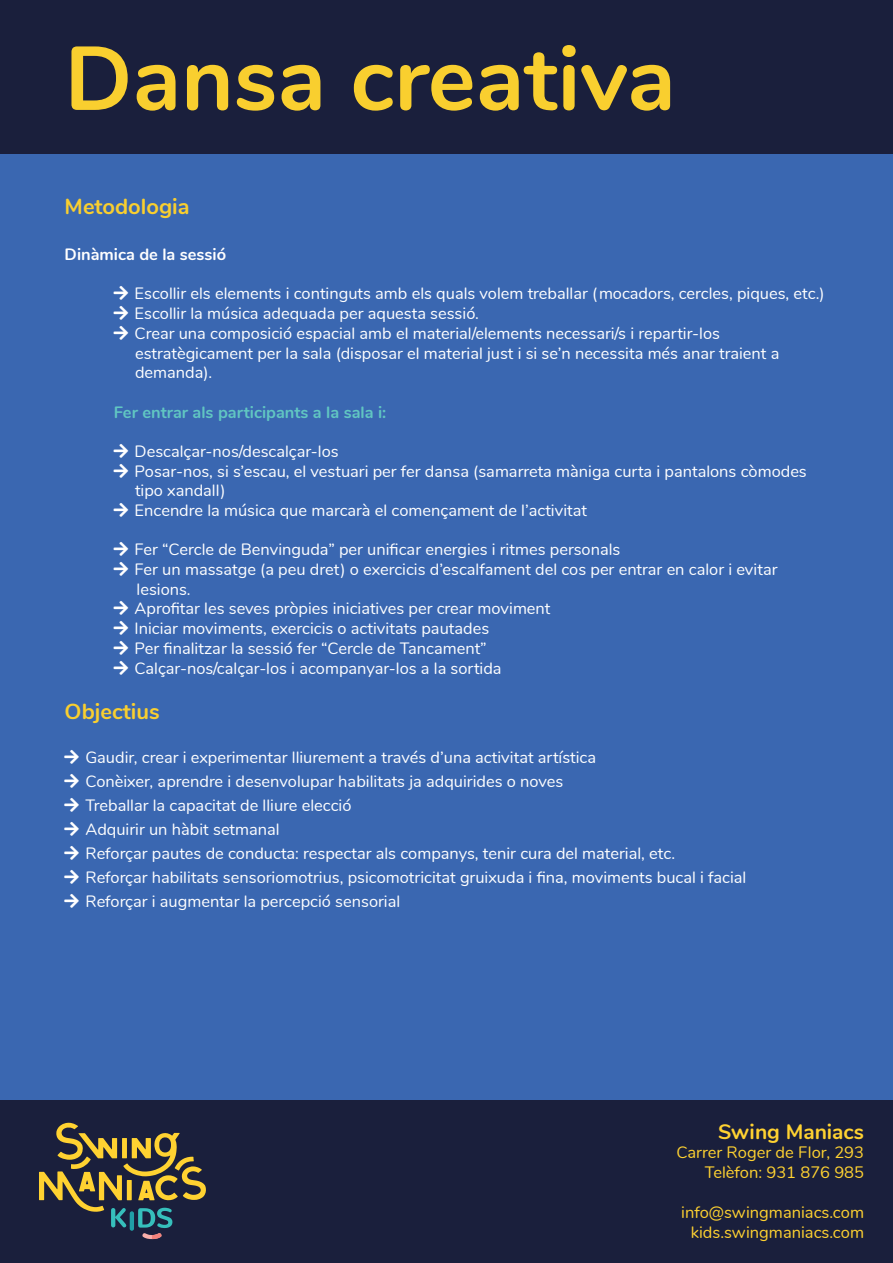
<style>
.page{position:relative;width:893px;height:1263px;background:#3a67b1}
.page>*{position:absolute;margin:0;border:0;box-sizing:border-box;transform-origin:0 0}
.t1{font:700 90px "Nunito";color:#f9cf2f}
.t2{font:700 21.9px "Nunito";color:#f9cf2f}
.t3{font:700 21px "Nunito";color:#ffd231}
.t4{font:16.5px/19.8px "Nunito";color:#ffd231;text-align:right}
.t5{font:16.35px/19.6px "Nunito";color:#fff}
.t6{font:700 16.35px "Nunito";color:#61c6c2}
.t7{font:700 16.35px "Nunito";color:#fff}
</style>
<div class="page">
<div style="left:0;top:0;width:893px;height:154px;background:#1a1f3c"></div>
<div style="left:0;top:1100px;width:893px;height:163px;background:#1a1f3c"></div>
<svg style="left:39px;top:1123px;width:167px;height:116px"></svg>
<h1 class="t1" style="left:65px;top:12px;width:613px">Dansa creativa</h1>
<h2 class="t2" style="left:65px;top:190px;width:126px">Metodologia</h2>
<p class="t7" style="left:65px;top:242px;width:163px">Dinàmica de la sessió</p>
<p class="t5" style="left:135px;top:283px;width:691px">Escollir els elements i continguts amb els quals volem treballar (mocadors, cercles, piques, etc.)<br>Escollir la música adequada per aquesta sessió.<br>Crear una composició espacial amb el material/elements necessari/s i repartir-los estratègicament per la sala (disposar el material just i si se’n necessita més anar traient a demanda).</p>
<p class="t6" style="left:114px;top:400px;width:274px">Fer entrar als participants a la sala i:</p>
<p class="t5" style="left:135px;top:440px;width:674px">Descalçar-nos/descalçar-los<br>Posar-nos, si s’escau, el vestuari per fer dansa (samarreta màniga curta i pantalons còmodes tipo xandall)<br>Encendre la música que marcarà el començament de l’activitat</p>
<p class="t5" style="left:135px;top:539px;width:644px">Fer “Cercle de Benvinguda” per unificar energies i ritmes personals<br>Fer un massatge (a peu dret) o exercicis d’escalfament del cos per entrar en calor i evitar lesions.<br>Aprofitar les seves pròpies iniciatives per crear moviment<br>Iniciar moviments, exercicis o activitats pautades<br>Per finalitzar la sessió fer “Cercle de Tancament”<br>Calçar-nos/calçar-los i acompanyar-los a la sortida</p>
<h2 class="t2" style="left:65px;top:696px;width:96px">Objectius</h2>
<p class="t5" style="left:85px;top:744px;width:662px;line-height:24px">Gaudir, crear i experimentar lliurement a través d’una activitat artística<br>Conèixer, aprendre i desenvolupar habilitats ja adquirides o noves<br>Treballar la capacitat de lliure elecció<br>Adquirir un hàbit setmanal<br>Reforçar pautes de conducta: respectar als companys, tenir cura del material, etc.<br>Reforçar habilitats sensoriomotrius, psicomotricitat gruixuda i fina, moviments bucal i facial Reforçar i augmentar la percepció sensorial</p>
<p class="t3" style="left:718px;top:1116px;width:147px">Swing Maniacs</p>
<p class="t4" style="left:676px;top:1142px;width:189px">Carrer Roger de Flor, 293<br>Telèfon: 931 876 985</p>
<p class="t4" style="left:681px;top:1201px;width:184px;text-align:center">info@swingmaniacs.com kids.swingmaniacs.com</p>
</div>
